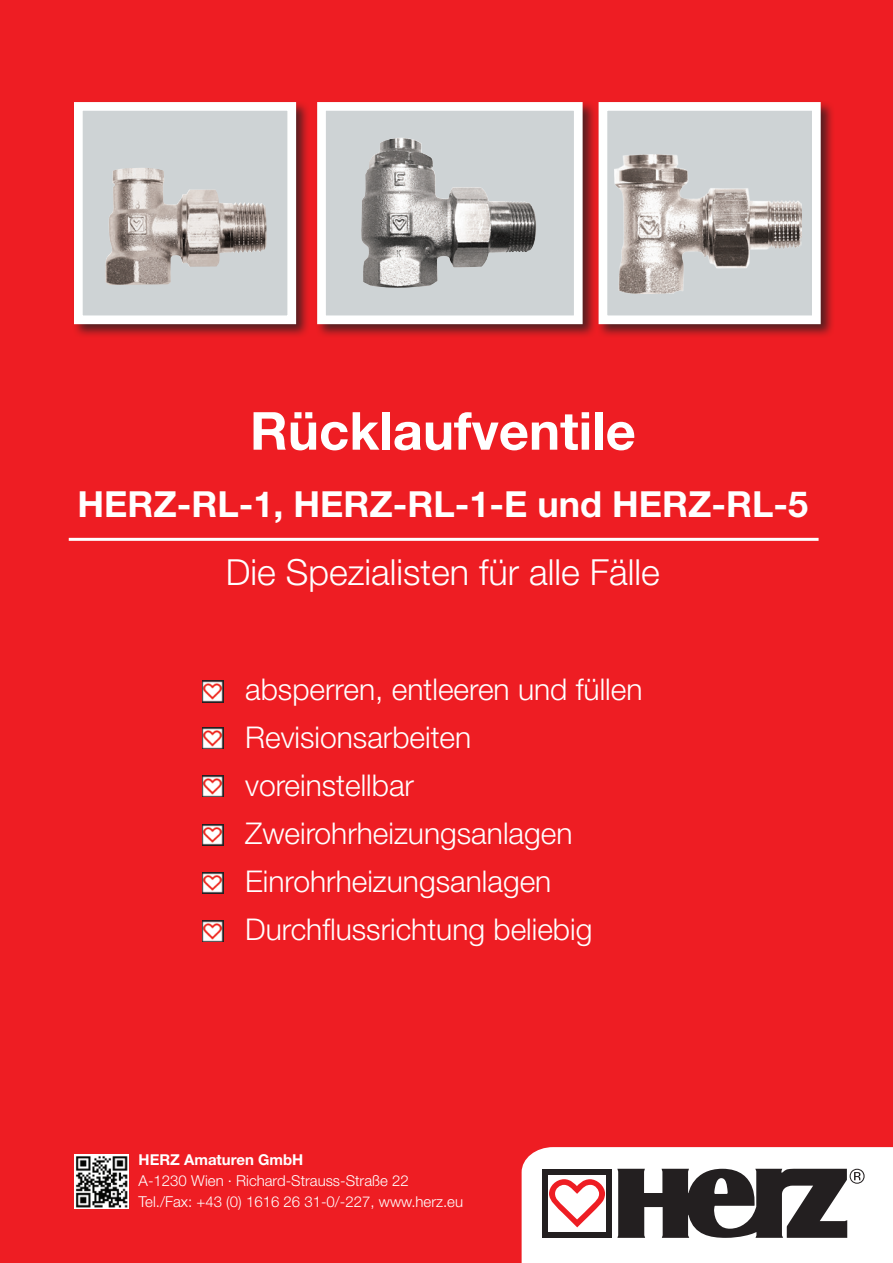
<style>
.page{position:relative;width:893px;height:1263px;background:#ee1d23}
.page>*{position:absolute;margin:0;border:0;box-sizing:border-box;transform-origin:0 0}
.t1{font:700 52.5px "Helvetica Neue LT Std";color:#fff}
.t2{font:700 36px "Helvetica Neue LT Std";color:#fff}
.t3{font:300 36px "Helvetica Neue LT Std";color:#fff}
.t4{font:300 30px/48px "Helvetica Neue LT Std";color:#fff}
.t5{font:300 15px/21px "Helvetica Neue LT Std";color:#fff}
.t6{font:700 15px "Helvetica Neue LT Std";color:#fff}
</style>
<div class="page">
<svg style="left:522px;top:1147px;width:371px;height:116px"></svg>
<div style="left:542px;top:1171px;width:6px;height:64px;background:#231f20"></div>
<div style="left:606px;top:1172px;width:6px;height:64px;background:#231f20"></div>
<div style="left:542px;top:1169px;width:70px;height:5px;background:#231f20"></div>
<div style="left:542px;top:1232px;width:70px;height:6px;background:#231f20"></div>
<hr style="left:69px;top:538px;width:750px;height:3px;background:#fff">
<img style="left:203px;top:680px;width:20px;height:22px">
<img style="left:203px;top:728px;width:20px;height:21px">
<img style="left:203px;top:776px;width:20px;height:21px">
<div style="left:596px;top:100px;width:239px;height:239px;background:#231f20;opacity:.75"></div>
<div style="left:599px;top:102px;width:222px;height:222px;background:#ced3d5;border:9px solid #fff"></div>
<div style="left:315px;top:100px;width:282px;height:239px;background:#231f20;opacity:.75"></div>
<div style="left:317px;top:102px;width:266px;height:222px;background:#ced3d5;border:9px solid #fff"></div>
<div style="left:72px;top:100px;width:239px;height:239px;background:#231f20;opacity:.75"></div>
<div style="left:74px;top:102px;width:222px;height:222px;background:#ced3d5;border:9px solid #fff"></div>
<img style="left:203px;top:825px;width:20px;height:21px">
<img style="left:203px;top:921px;width:20px;height:21px">
<img style="left:203px;top:872px;width:20px;height:21px">
<img style="left:74px;top:1154px;width:55px;height:55px">
<img style="left:615px;top:154px;width:186px;height:140px">
<img style="left:361px;top:138px;width:175px;height:150px">
<img style="left:106px;top:168px;width:161px;height:117px">
<h1 class="t1" style="left:250px;top:398px;width:387px">Rücklaufventile</h1>
<p class="t2" style="left:78px;top:482px;width:732px">HERZ-RL-1, HERZ-RL-1-E und HERZ-RL-5</p>
<p class="t3" style="left:226px;top:550px;width:436px">Die Spezialisten für alle Fälle</p>
<p class="t4" style="left:245px;top:665px;width:399px">absperren, entleeren und füllen<br>Revisionsarbeiten voreinstellbar<br>Zweirohrheizungsanlagen<br>Einrohrheizungsanlagen<br>Durchflussrichtung beliebig</p>
<p class="t6" style="left:139px;top:1150px;width:166px">HERZ Amaturen GmbH</p>
<p class="t5" style="left:139px;top:1170px;width:326px">A-1230 Wien · Richard-Strauss-Straße 22<br>Tel./Fax: +43 (0) 1616 26 31-0/-227, www.herz.eu</p>
</div>
